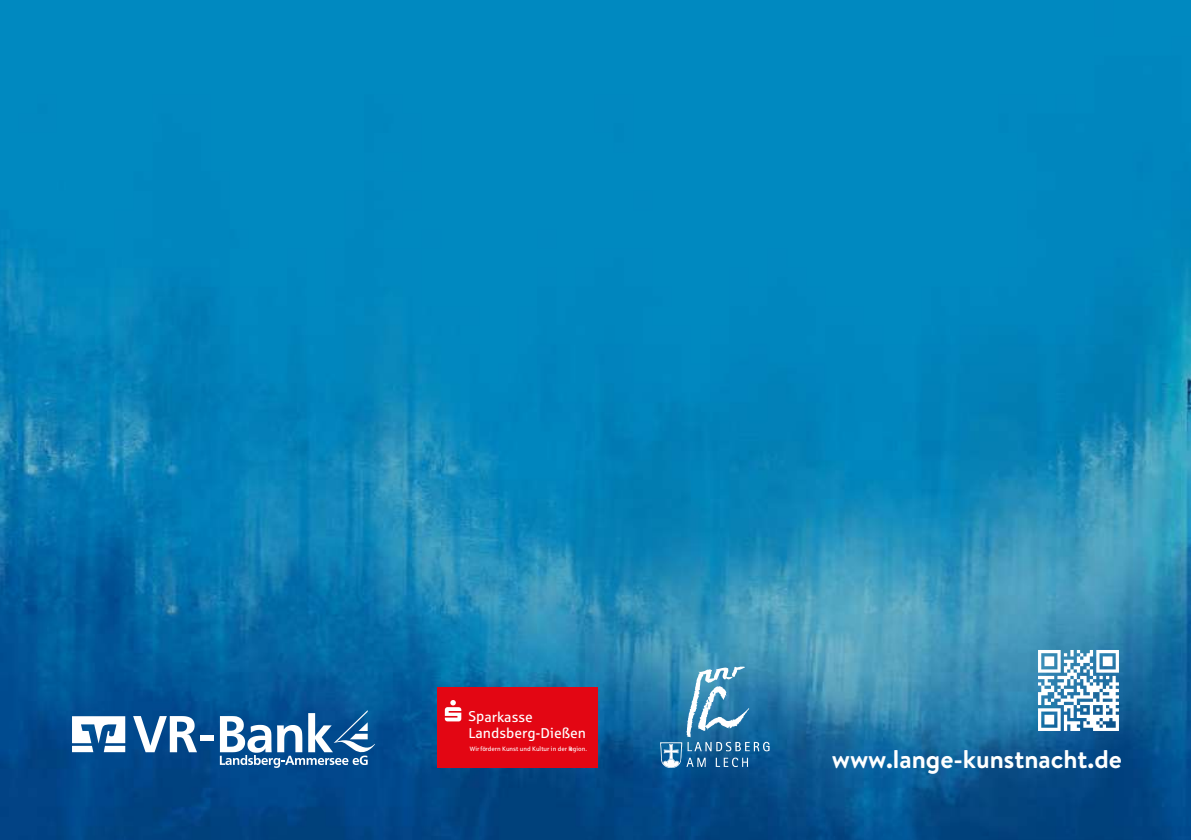
<style>
.page{position:relative;width:1191px;height:840px;background:#fff}
.page>*{position:absolute;margin:0;border:0;box-sizing:border-box;transform-origin:0 0}
.t1{font:700 25.6px "Brandon Text";color:#fff}
.t2{font:14.2px/16.6px "Sparkasse Rg";color:#fff}
.t3{font:6.2px "Sparkasse Rg";color:#fff}
</style>
<div class="page">
<img style="left:0;top:0;width:1191px;height:839px">
<svg style="left:1038px;top:649px;width:81px;height:81px"></svg>
<svg style="left:660px;top:666px;width:109px;height:101px;background:#4087b1"></svg>
<div style="left:437px;top:687px;width:161px;height:80px;background:#e30613"></div>
<svg style="left:445px;top:700px;width:16px;height:21px"></svg>
<svg style="left:72px;top:715px;width:53px;height:36px"></svg>
<svg style="left:133px;top:715px;width:64px;height:36px"></svg>
<div style="left:200px;top:735px;width:14px;height:5px;background:#fff"></div>
<svg style="left:220px;top:709px;width:155px;height:58px"></svg>
<h2 class="t2" style="left:468px;top:708px;width:119px">Sparkasse<br>Landsberg-Dießen</h2>
<p class="t3" style="left:470px;top:745px;width:119px">Wir fördern Kunst und Kultur in der Region.</p>
<h1 class="t1" style="left:831px;top:740px;width:292px">www.lange-kunstnacht.de</h1>
</div>
